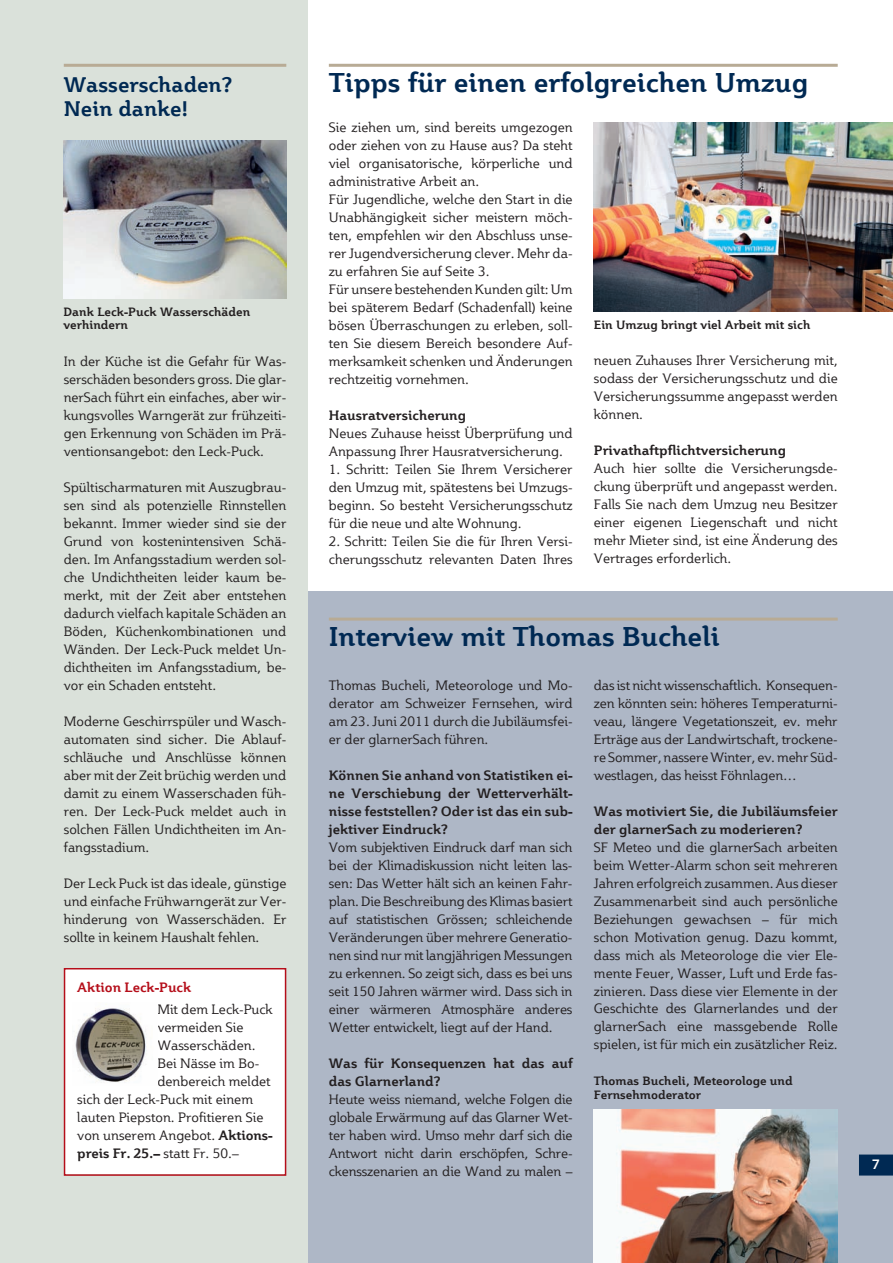
<style>
.page{position:relative;width:893px;height:1263px;background:#fff}
.page>*{position:absolute;margin:0;border:0;box-sizing:border-box;transform-origin:0 0}
.t1{font:700 27px "Plume";color:#002953}
.t2{font:700 21px/24px "Plume";color:#002953}
.t3{font:13.5px/18px "Plume";color:#231f20;text-align:justify}
.t4{font:700 13.5px/21.8px "Plume";color:#b50e1a}
.t5{font:700 13.5px "Plume";letter-spacing:-.005em;color:#231f20}
.t6{font:700 13.5px "Plume";color:#fff}
.t7{font:700 12px/13.5px "Plume";color:#231f20}
.s1{font-weight:400;color:#231f20}
.s2{font-weight:700}
.s3{font-weight:400}
</style>
<div class="page">
<div style="left:308px;top:591px;width:585px;height:672px;background:#aeb7c6"></div>
<img style="left:594px;top:123px;width:299px;height:189px">
<div style="left:0;top:0;width:308px;height:1263px;background:#dae1da"></div>
<div style="left:859px;top:1154px;width:34px;height:21px;background:#002953"></div>
<hr style="left:64px;top:64px;width:222px;height:3px;background:#b8ab95">
<div style="left:65px;top:969px;width:220px;height:205px;background:#fff"></div>
<div style="left:64px;top:968px;width:222px;height:208px;border:2px solid #b50e1a"></div>
<img style="left:75px;top:1008px;width:72px;height:75px">
<img style="left:64px;top:140px;width:222px;height:159px">
<hr style="left:329px;top:64px;width:509px;height:3px;background:#b8ab95">
<hr style="left:329px;top:618px;width:509px;height:3px;background:#b8ab95">
<img style="left:594px;top:1109px;width:244px;height:154px">
<p class="t2" style="left:64px;top:73px;width:170px">Wasserschaden?<br>Nein danke!</p>
<p class="t7" style="left:63px;top:305px;width:188px">Dank Leck-Puck Wasserschäden verhindern</p>
<p class="t3" style="left:64px;top:352px;width:224px">In der Küche ist die Gefahr für Was&shy;serschäden besonders gross. Die glar&shy;nerSach führt ein einfaches, aber wir&shy;kungsvolles Warngerät zur frühzeiti&shy;gen Erkennung von Schäden im Prä&shy;ventionsangebot: den Leck-Puck.</p>
<p class="t3" style="left:64px;top:478px;width:224px">Spültischarmaturen mit Auszugbrau&shy;sen sind als potenzielle Rinnstellen bekannt. Immer wieder sind sie der Grund von kostenintensiven Schä&shy;den. Im Anfangsstadium werden sol&shy;che Undichtheiten leider kaum be&shy;merkt, mit der Zeit aber entstehen dadurch vielfach kapitale Schäden an Böden, Küchenkombinationen und Wänden. Der Leck-Puck meldet Un&shy;dichtheiten im Anfangsstadium, be&shy;vor ein Schaden entsteht.</p>
<p class="t3" style="left:64px;top:712px;width:224px">Moderne Geschirrspüler und Wasch&shy;automaten sind sicher. Die Ablauf&shy;schläuche und Anschlüsse können aber mit der Zeit brüchig werden und damit zu einem Wasserschaden füh&shy;ren. Der Leck-Puck meldet auch in solchen Fällen Undichtheiten im An&shy;fangsstadium.</p>
<p class="t3" style="left:64px;top:874px;width:224px">Der Leck Puck ist das ideale, günstige und einfache Frühwarngerät zur Ver&shy;hinderung von Wasserschäden. Er sollte in keinem Haushalt fehlen.</p>
<p class="t4" style="left:157px;top:976px;width:117px;text-indent:-80px">Aktion Leck-Puck<br><span class="s1">Mit dem Leck-Puck</span></p>
<p class="t3" style="left:157px;top:1018px;width:88px">vermeiden Sie</p>
<p class="t3" style="left:157px;top:1036px;width:100px">Wasserschäden.</p>
<p class="t3" style="left:157px;top:1054px;width:103px">Bei Nässe im Bo-</p>
<p class="t3" style="left:157px;top:1072px;width:115px">denbereich meldet</p>
<p class="t3" style="left:77px;top:1090px;width:177px">sich der Leck-Puck mit einem</p>
<p class="t3" style="left:77px;top:1108px;width:188px">lauten Piepston. Profitieren Sie</p>
<p class="t3" style="left:77px;top:1126px;width:197px">von unserem Angebot. <span class="s2">Aktions-</span></p>
<p class="t5" style="left:77px;top:1145px;width:163px">preis Fr. 25.– <span class="s3">statt Fr. 50.–</span></p>
<p class="t1" style="left:329px;top:67px;width:481px">Tipps für einen erfolgreichen Umzug</p>
<p class="t3" style="left:329px;top:118px;width:245px;text-align:left">Sie ziehen um, sind bereits umgezogen oder ziehen von zu Hause aus? Da steht viel organisatorische, körperliche und administrative Arbeit an.<br>Für Jugendliche, welche den Start in die Unabhängigkeit sicher meistern möch&shy;ten, empfehlen wir den Abschluss unse&shy;rer Jugendversicherung clever. Mehr da&shy;zu erfahren Sie auf Seite 3.<br>Für unsere bestehenden Kunden gilt: Um bei späterem Bedarf (Schadenfall) keine bösen Überraschungen zu erleben, soll&shy;ten Sie diesem Bereich besondere Auf&shy;merksamkeit schenken und Änderungen rechtzeitig vornehmen.</p>
<p class="t3" style="left:329px;top:406px;width:245px;text-align:left"><span class="s2">Hausratversicherung<br></span>Neues Zuhause heisst Überprüfung und<br>Anpassung Ihrer Hausratversicherung.</p>
<p class="t3" style="left:329px;top:460px;width:245px">1. Schritt: Teilen Sie Ihrem Versicherer den Umzug mit, spätestens bei Umzugs&shy;beginn. So besteht Versicherungsschutz für die neue und alte Wohnung.</p>
<p class="t3" style="left:329px;top:532px;width:245px">2. Schritt: Teilen Sie die für Ihren Versi&shy;cherungsschutz relevanten Daten Ihres</p>
<p class="t7" style="left:594px;top:318px;width:218px">Ein Umzug bringt viel Arbeit mit sich</p>
<p class="t3" style="left:594px;top:352px;width:245px">neuen Zuhauses Ihrer Versicherung mit, sodass der Versicherungsschutz und die Versicherungssumme angepasst werden können.</p>
<p class="t3" style="left:594px;top:441px;width:245px;text-align:left"><span class="s2">Privathaftpflichtversicherung<br></span>Auch hier sollte die Versicherungsde&shy;ckung überprüft und angepasst werden.<br>Falls Sie nach dem Umzug neu Besitzer einer eigenen Liegenschaft und nicht mehr Mieter sind, ist eine Änderung des Vertrages erforderlich.</p>
<p class="t1" style="left:329px;top:621px;width:392px">Interview mit Thomas Bucheli</p>
<p class="t3" style="left:329px;top:676px;width:245px">Thomas Bucheli, Meteorologe und Mo&shy;derator am Schweizer Fernsehen, wird am 23. Juni 2011 durch die Jubiläumsfei&shy;er der glarnerSach führen.</p>
<p class="t3" style="left:329px;top:766px;width:245px;text-align:left"><span class="s2">Können Sie anhand von Statistiken ei&shy;ne Verschiebung der Wetterverhält&shy;nisse feststellen? Oder ist das ein sub&shy;jektiver Eindruck?<br></span>Vom subjektiven Eindruck darf man sich bei der Klimadiskussion nicht leiten las&shy;sen: Das Wetter hält sich an keinen Fahr&shy;plan. Die Beschreibung des Klimas basiert auf statistischen Grössen; schleichende Veränderungen über mehrere Generatio&shy;nen sind nur mit langjährigen Messungen zu erkennen. So zeigt sich, dass es bei uns seit 150 Jahren wärmer wird. Dass sich in einer wärmeren Atmosphäre anderes Wetter entwickelt, liegt auf der Hand.</p>
<p class="t3" style="left:329px;top:1054px;width:245px;text-align:left"><span class="s2">Was für Konsequenzen hat das auf das Glarnerland?<br></span>Heute weiss niemand, welche Folgen die globale Erwärmung auf das Glarner Wet&shy;ter haben wird. Umso mehr darf sich die Antwort nicht darin erschöpfen, Schre&shy;ckensszenarien an die Wand zu malen –</p>
<p class="t3" style="left:594px;top:676px;width:245px">das ist nicht wissenschaftlich. Konsequen&shy;zen könnten sein: höheres Temperaturni&shy;veau, längere Vegetationszeit, ev. mehr Erträge aus der Landwirtschaft, trockene&shy;re Sommer, nassere Winter, ev. mehr Süd&shy;westlagen, das heisst Föhnlagen…</p>
<p class="t3" style="left:594px;top:801px;width:245px;text-align:left"><span class="s2">Was motiviert Sie, die Jubiläumsfeier der glarnerSach zu moderieren?<br></span>SF Meteo und die glarnerSach arbeiten beim Wetter-Alarm schon seit mehreren Jahren erfolgreich zusammen. Aus dieser Zusammenarbeit sind auch persönliche Beziehungen gewachsen – für mich schon Motivation genug. Dazu kommt, dass mich als Meteorologe die vier Ele&shy;mente Feuer, Wasser, Luft und Erde fas&shy;zinieren. Dass diese vier Elemente in der Geschichte des Glarnerlandes und der glarnerSach eine massgebende Rolle spielen, ist für mich ein zusätzlicher Reiz.</p>
<p class="t7" style="left:594px;top:1074px;width:200px">Thomas Bucheli, Meteorologe und<br>Fernsehmoderator</p>
<p class="t6" style="left:872px;top:1156px;width:9px">7</p>
</div>
